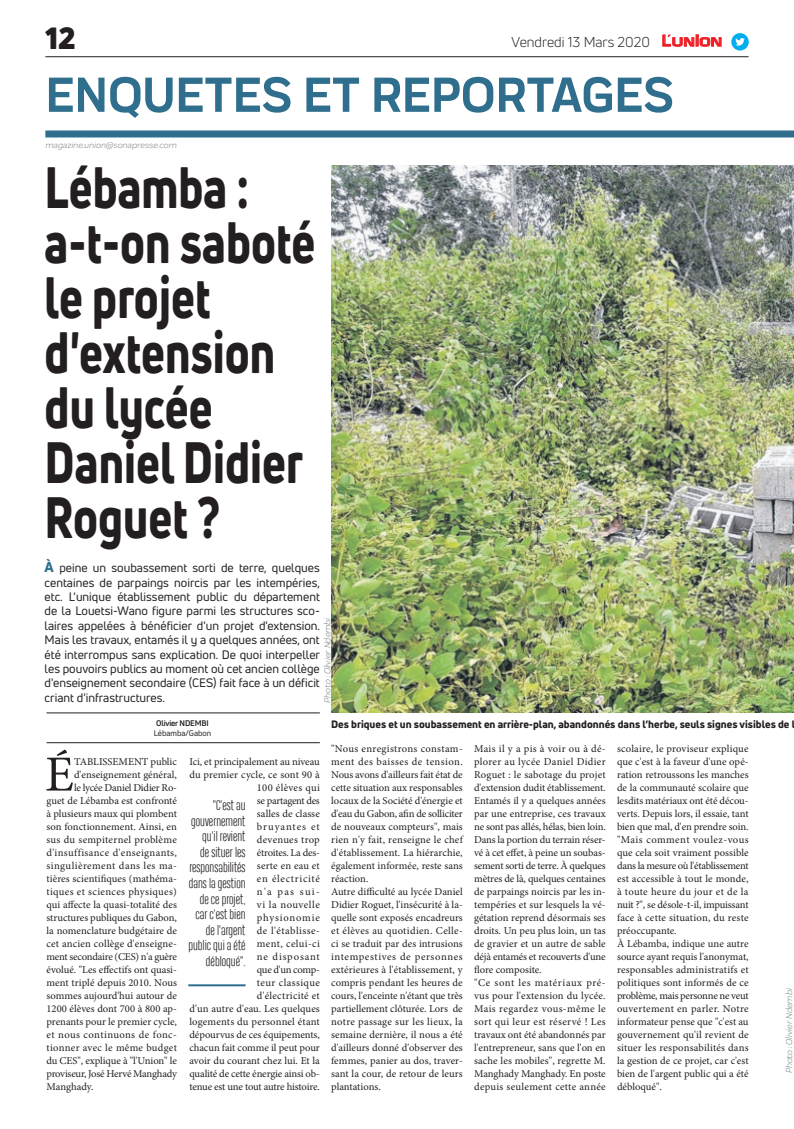
<style>
.page{position:relative;width:794px;height:1129px;background:#fff}
.page>*{position:absolute;margin:0;border:0;box-sizing:border-box;transform-origin:0 0}
.t1{font:800 57px/55px "Uni Neue";color:#231f20;scale:.79 1}
.t2{font:700 51px "Praktika";color:#2f6e8c}
.t3{font:50.5px "Minion Pro";color:#231f20}
.t4{font:900 30px "Uni Neue";color:#231f20}
.t5{font:14px "Uni Neue";color:#231f20}
.t6{font:300 13px/15.6px "Heading Compressed Pro";color:#231f20;text-align:right}
.t7{font:12px/14.4px "Uni Neue";color:#231f20;text-align:justify}
.t8{font:10.5px/13px "Minion Pro";color:#231f20}
.t9{font:800 10.5px "Uni Neue";color:#231f20}
.t10{font:10.5px "Minion Pro";letter-spacing:.035em;color:#231f20}
.t11{font:10.5px "Minion Pro";letter-spacing:-.02em;color:#231f20}
.t12{font:10.5px "Minion Pro";letter-spacing:.025em;color:#231f20}
.t13{font:10.5px "Minion Pro";letter-spacing:-.025em;color:#231f20}
.t14{font:10.5px "Minion Pro";letter-spacing:.03em;color:#231f20}
.t15{font:10.5px "Minion Pro";letter-spacing:.04em;color:#231f20}
.t16{font:italic 9px "Praktika";color:#818386}
.t17{font:700 8px "Uni Neue";letter-spacing:-.02em;color:#231f20}
.t18{font:8px "Uni Neue";color:#231f20}
.s1{font-family:"Eurostile";font-weight:600;font-size:14.9px;color:#ee1d23}
.s2{font-family:"Eurostile";font-weight:600;font-size:11.4px;color:#ee1d23}
.s3{font-weight:800;font-size:14px;color:#2f6e8c}
</style>
<div class="page">
<hr style="left:45px;top:56px;width:703px;height:1px;background:#231f20">
<div style="left:45px;top:130px;width:749px;height:7px;background:#2f6e8c"></div>
<svg style="left:662px;top:34px;width:60px;height:13px"></svg>
<div style="left:731px;top:33px;width:17px;height:18px;background:#00aeef;border-radius:50%"></div>
<svg style="left:735px;top:38px;width:10px;height:8px"></svg>
<hr style="left:188px;top:984px;width:58px;height:2px;background:#2f6e8c">
<hr style="left:46px;top:742px;width:274px;height:1px;background:#231f20">
<hr style="left:46px;top:712px;width:274px;height:1px;background:#231f20">
<img style="left:331px;top:165px;width:463px;height:547px">
<h3 class="t4" style="left:45px;top:17px;width:32px">12</h3>
<h3 class="t5" style="left:511px;top:33px;width:212px">Vendredi 13 Mars 2020 <span class="s1">L</span><span class="s2">UNION</span></h3>
<h2 class="t2" style="left:45px;top:54px;width:630px">ENQUETES ET REPORTAGES</h2>
<p class="t16" style="left:45px;top:139px;width:133px">magazine.union@sonapresse.com</p>
<h1 class="t1" style="left:45px;top:159px;width:344px">Lébamba : a-t-on saboté le projet d'extension du lycée<br>Daniel Didier<br>Roguet ?</h1>
<p class="t7" style="left:45px;top:560px;width:277px"><span class="s3">À</span> peine un soubassement sorti de terre, quelques centaines de parpaings noircis par les intempéries, etc. L'unique établissement public du département de la Louetsi-Wano figure parmi les structures sco&shy;laires appelées à bénéficier d'un projet d'extension.<br>Mais les travaux, entamés il y a quelques années, ont été interrompus sans explication. De quoi interpeller les pouvoirs publics au moment où cet ancien collège d'enseignement secondaire (CES) fait face à un déficit criant d'infrastructures.</p>
<p class="t16" style="left:321px;top:702px;width:87px;rotate:-90deg">Photo : Olivier Ndembi</p>
<p class="t17" style="left:156px;top:717px;width:54px">Olivier NDEMBI</p>
<p class="t18" style="left:154px;top:728px;width:59px">Lébamba/Gabon</p>
<h3 class="t3" style="left:45px;top:740px;width:30px">É</h3>
<p class="t8" style="left:74px;top:754px;width:104px">TABLISSEMENT public</p>
<p class="t8" style="left:74px;top:767px;width:104px">d'enseignement général,</p>
<p class="t11" style="left:74px;top:780px;width:104px">le lycée Daniel Didier Ro-</p>
<p class="t8" style="left:46px;top:793px;width:132px">guet de Lébamba est confronté</p>
<p class="t8" style="left:46px;top:806px;width:132px">à plusieurs maux qui plombent</p>
<p class="t8" style="left:46px;top:819px;width:132px">son fonctionnement. Ainsi, en</p>
<p class="t12" style="left:46px;top:832px;width:132px">sus du sempiternel problème</p>
<p class="t10" style="left:46px;top:845px;width:132px">d'insuffisance d'enseignants,</p>
<p class="t15" style="left:46px;top:858px;width:132px">singulièrement dans les ma-</p>
<p class="t8" style="left:46px;top:871px;width:132px">tières scientifiques (mathéma-</p>
<p class="t14" style="left:46px;top:884px;width:132px">tiques et sciences physiques)</p>
<p class="t8" style="left:46px;top:897px;width:132px">qui affecte la quasi-totalité des</p>
<p class="t8" style="left:46px;top:910px;width:132px">structures publiques du Gabon,</p>
<p class="t8" style="left:46px;top:923px;width:132px">la nomenclature budgétaire de</p>
<p class="t8" style="left:46px;top:936px;width:132px">cet ancien collège d'enseigne-</p>
<p class="t11" style="left:46px;top:949px;width:132px">ment secondaire (CES) n'a guère</p>
<p class="t8" style="left:46px;top:962px;width:132px">évolué. "Les effectifs ont quasi-</p>
<p class="t8" style="left:46px;top:975px;width:132px">ment triplé depuis 2010. Nous</p>
<p class="t8" style="left:46px;top:988px;width:132px">sommes aujourd'hui autour de</p>
<p class="t8" style="left:46px;top:1001px;width:132px">1200 élèves dont 700 à 800 ap-</p>
<p class="t8" style="left:46px;top:1014px;width:132px">prenants pour le premier cycle,</p>
<p class="t10" style="left:46px;top:1027px;width:132px">et nous continuons de fonc-</p>
<p class="t12" style="left:46px;top:1040px;width:132px">tionner avec le même budget</p>
<p class="t8" style="left:46px;top:1053px;width:132px">du CES", explique à "l'Union" le</p>
<p class="t13" style="left:46px;top:1066px;width:132px">proviseur, José Hervé Manghady</p>
<p class="t8" style="left:46px;top:1079px;width:48px">Manghady.</p>
<p class="t8" style="left:189px;top:754px;width:132px;text-align:right">Ici, et principalement au niveau du premier cycle, ce sont 90 à<br>100 élèves qui<br>se partagent des<br>salles de classe<br>bruyantes et<br>devenues trop<br>étroites. La des-<br>serte en eau et<br>en électricité<br>n'a pas sui-<br>vi la nouvelle<br>physionomie<br>de l'établisse-<br>ment, celui-ci<br>ne disposant<br>que d'un comp-<br>teur classique<br>d'électricité et<br>d'un autre d'eau. Les quelques logements du personnel étant dépourvus de ces équipements, chacun fait comme il peut pour avoir du courant chez lui. Et la qualité de cette énergie ainsi ob&shy;tenue est une tout autre histoire.</p>
<p class="t6" style="left:188px;top:798px;width:59px">"C'est au gouvernement qu'il revient<br>de situer les responsabilités dans la gestion de ce projet, car c'est bien de l'argent public qui a été débloqué".</p>
<p class="t9" style="left:331px;top:717px;width:465px">Des briques et un soubassement en arrière-plan, abandonnés dans l’herbe, seuls signes visibles de l</p>
<p class="t8" style="left:331px;top:741px;width:133px">"Nous enregistrons constam&shy;ment des baisses de tension.<br>Nous avons d'ailleurs fait état de cette situation aux responsables locaux de la Société d'énergie et d'eau du Gabon, afin de solliciter de nouveaux compteurs", mais rien n'y fait, renseigne le chef d'établissement. La hiérarchie, également informée, reste sans réaction.<br>Autre difficulté au lycée Daniel<br>Didier Roguet, l'insécurité à la&shy;quelle sont exposés encadreurs et élèves au quotidien. Celle&shy;ci se traduit par des intrusions intempestives de personnes extérieures à l'établissement, y compris pendant les heures de cours, l'enceinte n'étant que très partiellement clôturée. Lors de notre passage sur les lieux, la semaine dernière, il nous a été d'ailleurs donné d'observer des femmes, panier au dos, traver&shy;sant la cour, de retour de leurs plantations.</p>
<p class="t8" style="left:474px;top:741px;width:133px">Mais il y a pis à voir ou à dé&shy;plorer au lycée Daniel Didier<br>Roguet : le sabotage du projet d'extension dudit établissement.<br>Entamés il y a quelques années par une entreprise, ces travaux ne sont pas allés, hélas, bien loin.<br>Dans la portion du terrain réser&shy;vé à cet effet, à peine un soubas&shy;sement sorti de terre. À quelques mètres de là, quelques centaines de parpaings noircis par les in&shy;tempéries et sur lesquels la vé&shy;gétation reprend désormais ses droits. Un peu plus loin, un tas de gravier et un autre de sable déjà entamés et recouverts d'une flore composite.<br>"Ce sont les matériaux pré&shy;vus pour l'extension du lycée.<br>Mais regardez vous-même le sort qui leur est réservé ! Les travaux ont été abandonnés par l'entrepreneur, sans que l'on en sache les mobiles", regrette M.<br>Manghady Manghady. En poste depuis seulement cette année</p>
<p class="t8" style="left:617px;top:741px;width:133px">scolaire, le proviseur explique que c'est à la faveur d'une opé&shy;ration retroussons les manches de la communauté scolaire que lesdits matériaux ont été décou&shy;verts. Depuis lors, il essaie, tant bien que mal, d'en prendre soin. "Mais comment voulez-vous que cela soit vraiment possible dans la mesure où l'établissement est accessible à tout le monde, à toute heure du jour et de la nuit ?", se désole-t-il, impuissant face à cette situation, du reste préoccupante.<br>À Lébamba, indique une autre source ayant requis l'anonymat, responsables administratifs et politiques sont informés de ce problème, mais personne ne veut ouvertement en parler. Notre informateur pense que "c'est au gouvernement qu'il revient de situer les responsabilités dans la gestion de ce projet, car c'est bien de l'argent public qui a été débloqué".</p>
<p class="t16" style="left:782px;top:1073px;width:87px;rotate:-90deg">Photo : Olivier Ndembi</p>
</div>
